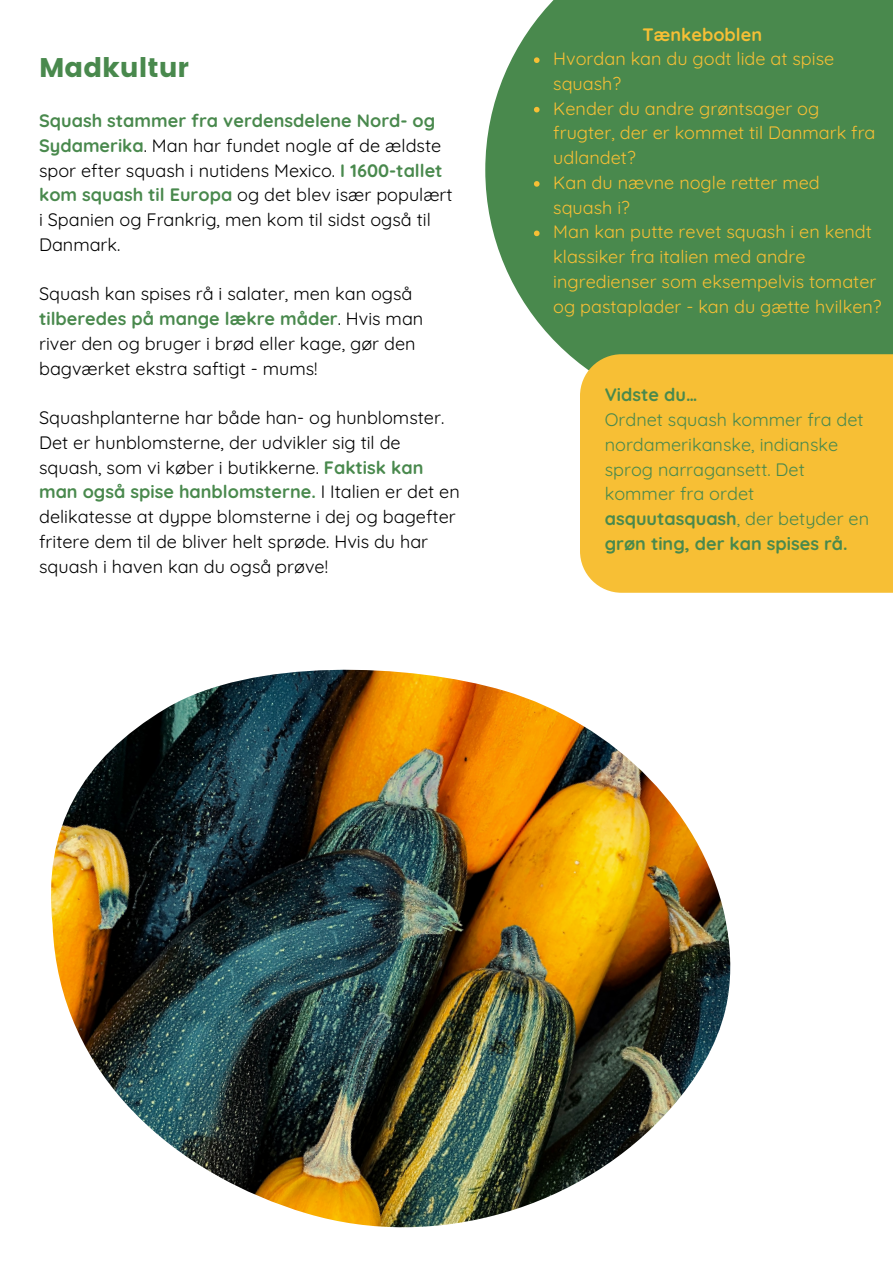
<style>
.page{position:relative;width:893px;height:1264px;background:#fff}
.page>*{position:absolute;margin:0;border:0;box-sizing:border-box;transform-origin:0 0}
.t1{font:27px "Poppins";color:#49894d}
.t2{font:18px/24.8px "Quicksand";color:#000}
.t3{font:18px/24.8px "Quicksand";color:#f7bf35}
.t4{font:18px/24.8px "Quicksand";color:#49894d}
.t5{font:700 18px "Quicksand";color:#f7bf35}
.t6{font:700 18px "Quicksand";color:#49894d}
.s1{font-weight:700;color:#49894d}
.s2{font-weight:700}
</style>
<div class="page">
<img style="left:51px;top:669px;width:680px;height:559px">
<div style="left:485px;top:0;width:407px;height:364px;background:#49894d"></div>
<div style="left:580px;top:354px;width:312px;height:238px;background:#f7bf35"></div>
<svg style="left:534px;top:57px;width:5px;height:6px"></svg>
<svg style="left:534px;top:107px;width:5px;height:5px"></svg>
<svg style="left:534px;top:181px;width:5px;height:6px"></svg>
<svg style="left:534px;top:230px;width:5px;height:6px"></svg>
<p class="t1" style="left:39px;top:51px;width:151px">Madkultur</p>
<p class="t2" style="left:39px;top:108px;width:415px"><span class="s1">Squash stammer fra verdensdelene Nord- og Sydamerika</span>. Man har fundet nogle af de ældste spor efter squash i nutidens Mexico. <span class="s1">I 1600-tallet kom squash til Europa</span> og det blev især populært i Spanien og Frankrig, men kom til sidst også til Danmark.</p>
<p class="t2" style="left:39px;top:281px;width:386px">Squash kan spises rå i salater, men kan også <span class="s1">tilberedes på mange lækre måder</span>. Hvis man river den og bruger i brød eller kage, gør den bagværket ekstra saftigt - mums!</p>
<p class="t2" style="left:39px;top:405px;width:422px">Squashplanterne har både han- og hunblomster.<br>Det er hunblomsterne, der udvikler sig til de squash, som vi køber i butikkerne. <span class="s1">Faktisk kan man også spise hanblomsterne.</span> I Italien er det en delikatesse at dyppe blomsterne i dej og bagefter fritere dem til de bliver helt sprøde. Hvis du har squash i haven kan du også prøve!</p>
<p class="t5" style="left:642px;top:22px;width:121px">Tænkeboblen</p>
<p class="t3" style="left:553px;top:46px;width:282px">Hvordan kan du godt lide at spise squash?</p>
<p class="t3" style="left:553px;top:96px;width:324px">Kender du andre grøntsager og frugter, der er kommet til Danmark fra udlandet?</p>
<p class="t3" style="left:553px;top:170px;width:268px">Kan du nævne nogle retter med squash i?</p>
<p class="t3" style="left:553px;top:219px;width:330px">Man kan putte revet squash i en kendt klassiker fra italien med andre ingredienser som eksempelvis tomater og pastaplader - kan du gætte hvilken?</p>
<p class="t6" style="left:604px;top:383px;width:94px">Vidste du…</p>
<p class="t4" style="left:604px;top:407px;width:266px">Ordnet squash kommer fra det nordamerikanske, indianske sprog narragansett. Det kommer fra ordet <span class="s2">asquutasquash</span>, der betyder en <span class="s2">grøn ting, der kan spises rå.</span></p>
</div>
